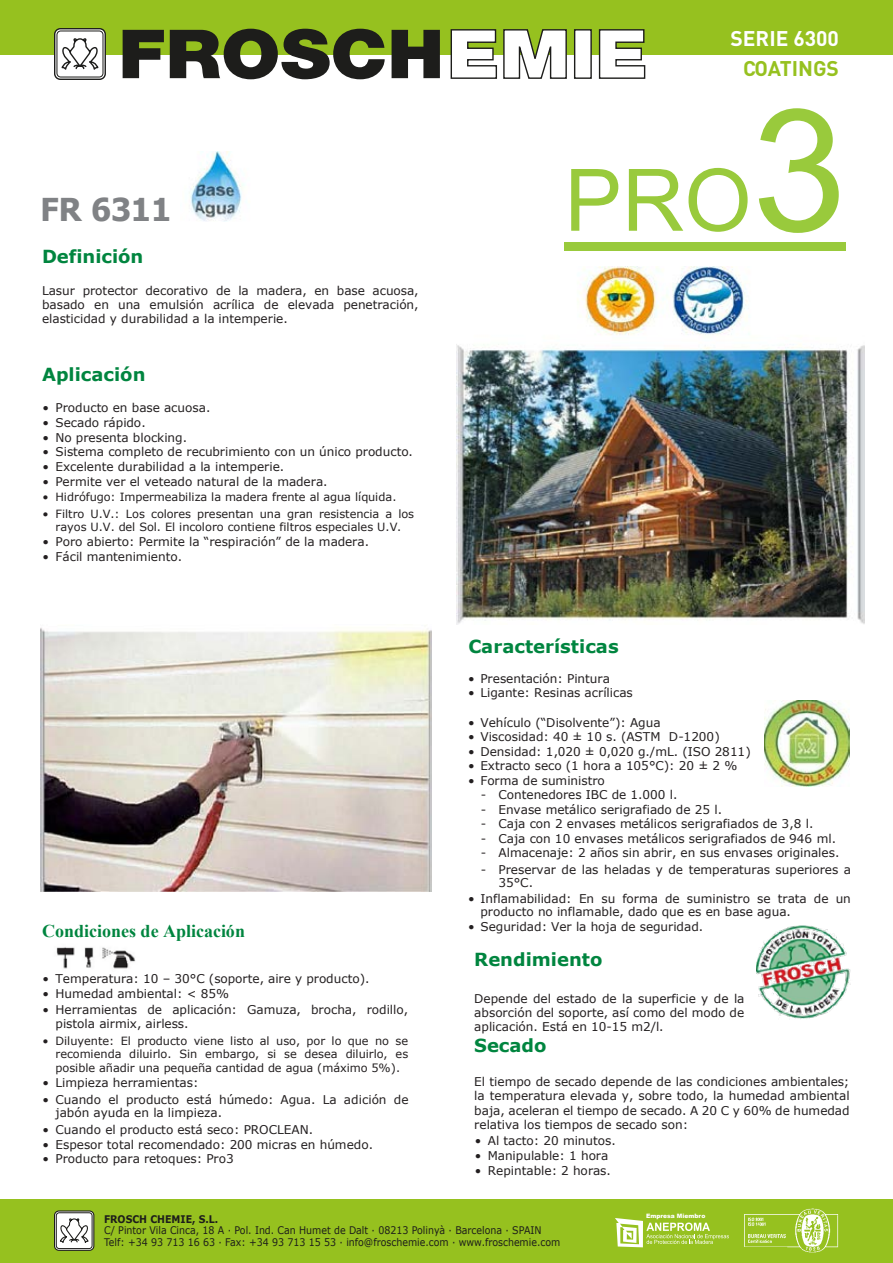
<style>
.page{position:relative;width:893px;height:1263px;background:#fff}
.page>*{position:absolute;margin:0;border:0;box-sizing:border-box;transform-origin:0 0}
.t1{font:86.25px "Arial";color:#99ca3c}
.t2{font:700 31.5px "Tahoma";color:#808285}
.t3{font:700 21px "DIN";color:#fff}
.t4{font:700 21px "DIN";color:#96c11f}
.t5{font:700 18px "Verdana";color:#00853f}
.t6{font:700 18px "Times New Roman";color:#00853f}
.t7{font:12px/13.4px "Verdana";color:#231f20}
.t8{font:11.4px/13.8px "Verdana";color:#231f20;text-align:center}
.t9{font:10.5px/11.2px "Verdana";color:#1d1d1b;scale:.9 1}
.t10{font:700 10.5px "Verdana";color:#1d1d1b;scale:.9 1}
.t11{font:900 6px "Arial";color:#fff}
.s1{font-size:170.4px}
</style>
<div class="page">
<div style="left:0;top:0;width:893px;height:54px;background:#96c11f"></div>
<div style="left:0;top:1199px;width:893px;height:64px;background:#96c11f"></div>
<svg style="left:123px;top:30px;width:41px;height:48px"></svg>
<svg style="left:170px;top:29px;width:215px;height:50px"></svg>
<svg style="left:392px;top:30px;width:48px;height:48px"></svg>
<svg style="left:450px;top:29px;width:196px;height:50px"></svg>
<svg style="left:55px;top:29px;width:50px;height:50px"></svg>
<div style="left:54px;top:28px;width:52px;height:52px;border:1px solid #1d1d1b;border-radius:6px"></div>
<svg style="left:61px;top:37px;width:38px;height:33px"></svg>
<div style="left:57px;top:31px;width:46px;height:46px;border:1px solid #1d1d1b;border-radius:4px"></div>
<div style="left:55px;top:1211px;width:39px;height:39px;background:#fff;border-radius:4px"></div>
<div style="left:54px;top:1210px;width:40px;height:41px;border:1px solid #1d1d1b;border-radius:4px"></div>
<svg style="left:60px;top:1218px;width:29px;height:25px"></svg>
<div style="left:56px;top:1212px;width:36px;height:37px;border:1px solid #1d1d1b;border-radius:3px"></div>
<svg style="left:615px;top:1218px;width:114px;height:29px"></svg>
<img style="left:744px;top:1208px;width:95px;height:45px">
<img style="left:457px;top:266px;width:408px;height:359px">
<img style="left:41px;top:627px;width:390px;height:265px">
<img style="left:757px;top:925px;width:94px;height:94px">
<img style="left:764px;top:701px;width:86px;height:85px">
<img style="left:56px;top:947px;width:80px;height:22px">
<div style="left:565px;top:243px;width:281px;height:8px;background:#99ca3c"></div>
<img style="left:190px;top:152px;width:54px;height:70px">
<h2 class="t2" style="left:41px;top:188px;width:132px">FR 6311</h2>
<h3 class="t5" style="left:42px;top:243px;width:103px">Definición</h3>
<p class="t7" style="left:42px;top:284px;width:378px;line-height:13.8px;text-align:justify">Lasur protector decorativo de la madera, en base acuosa, basado en una emulsión acrílica de elevada penetración, elasticidad y durabilidad a la intemperie.</p>
<h3 class="t5" style="left:42px;top:362px;width:105px">Aplicación</h3>
<p class="t7" style="left:43px;top:401px;width:169px">• Producto en base acuosa.</p>
<p class="t7" style="left:43px;top:415px;width:105px">• Secado rápido.</p>
<p class="t7" style="left:43px;top:430px;width:146px">• No presenta blocking.</p>
<p class="t7" style="left:43px;top:445px;width:372px">• Sistema completo de recubrimiento con un único producto.</p>
<p class="t7" style="left:42px;top:460px;width:243px">• Excelente durabilidad a la intemperie.</p>
<p class="t7" style="left:42px;top:475px;width:287px">• Permite ver el veteado natural de la madera.</p>
<p class="t8" style="left:43px;top:490px;width:355px">• Hidrófugo: Impermeabiliza la madera frente al agua líquida.</p>
<p class="t8" style="left:43px;top:507px;width:373px;line-height:13.4px">• Filtro U.V.: Los colores presentan una gran resistencia a los rayos U.V. del Sol. El incoloro contiene filtros especiales U.V.</p>
<p class="t7" style="left:43px;top:535px;width:328px">• Poro abierto: Permite la “respiración” de la madera.</p>
<p class="t7" style="left:43px;top:550px;width:141px">• Fácil mantenimiento.</p>
<h3 class="t6" style="left:42px;top:918px;width:204px">Condiciones de Aplicación</h3>
<p class="t7" style="left:43px;top:971px;width:328px">• Temperatura: 10 – 30°C (soporte, aire y producto).</p>
<p class="t7" style="left:43px;top:986px;width:188px">• Humedad ambiental: &lt; 85%</p>
<p class="t7" style="left:55px;top:1003px;width:354px;text-indent:-13px">• Herramientas de aplicación: Gamuza, brocha, rodillo, pistola airmix, airless.</p>
<p class="t8" style="left:56px;top:1033px;width:354px;text-align:justify;text-indent:-13px">• Diluyente: El producto viene listo al uso, por lo que no se recomienda diluirlo. Sin embargo, si se desea diluirlo, es posible añadir una pequeña cantidad de agua (máximo 5%).</p>
<p class="t7" style="left:43px;top:1076px;width:157px">• Limpieza herramientas:</p>
<p class="t7" style="left:56px;top:1092px;width:354px;text-indent:-13px">• Cuando el producto está húmedo: Agua. La adición de jabón ayuda en la limpieza.</p>
<p class="t7" style="left:43px;top:1122px;width:272px">• Cuando el producto está seco: PROCLEAN.</p>
<p class="t7" style="left:43px;top:1137px;width:332px">• Espesor total recomendado: 200 micras en húmedo.</p>
<p class="t7" style="left:43px;top:1152px;width:193px">• Producto para retoques: Pro3</p>
<h3 class="t3" style="left:730px;top:25px;width:110px">SERIE 6300</h3>
<h3 class="t4" style="left:743px;top:55px;width:97px">COATINGS</h3>
<h1 class="t1" style="left:565px;top:144px;width:283px">PRO<span class="s1">3</span></h1>
<h3 class="t5" style="left:468px;top:634px;width:152px">Características</h3>
<p class="t7" style="left:468px;top:672px;width:143px">• Presentación: Pintura</p>
<p class="t7" style="left:468px;top:686px;width:166px">• Ligante: Resinas acrílicas</p>
<p class="t7" style="left:468px;top:716px;width:194px">• Vehículo (“Disolvente”): Agua</p>
<p class="t7" style="left:468px;top:730px;width:253px">• Viscosidad: 40 ± 10 s. (ASTM D-1200)</p>
<p class="t7" style="left:468px;top:745px;width:284px">• Densidad: 1,020 ± 0,020 g./mL. (ISO 2811)</p>
<p class="t7" style="left:468px;top:759px;width:271px">• Extracto seco (1 hora a 105°C): 20 ± 2 %</p>
<p class="t7" style="left:468px;top:774px;width:138px">• Forma de suministro</p>
<p class="t7" style="left:481px;top:788px;width:198px">- Contenedores IBC de 1.000 l.</p>
<p class="t7" style="left:481px;top:803px;width:243px">- Envase metálico serigrafiado de 25 l.</p>
<p class="t7" style="left:481px;top:817px;width:334px">- Caja con 2 envases metálicos serigrafiados de 3,8 l.</p>
<p class="t7" style="left:481px;top:832px;width:357px">- Caja con 10 envases metálicos serigrafiados de 946 ml.</p>
<p class="t7" style="left:481px;top:846px;width:360px">- Almacenaje: 2 años sin abrir, en sus envases originales.</p>
<p class="t7" style="left:498px;top:862px;width:354px;text-indent:-17px">- Preservar de las heladas y de temperaturas superiores a<br>35°C.</p>
<p class="t7" style="left:480px;top:892px;width:372px;text-indent:-12px">• Inflamabilidad: En su forma de suministro se trata de un producto no inflamable, dado que es en base agua.</p>
<p class="t7" style="left:468px;top:920px;width:237px">• Seguridad: Ver la hoja de seguridad.</p>
<h3 class="t5" style="left:474px;top:947px;width:130px">Rendimiento</h3>
<p class="t7" style="left:474px;top:991px;width:272px;line-height:14.1px;text-align:justify">Depende del estado de la superficie y de la absorción del soporte, así como del modo de aplicación. Está en 10-15 m2/l.</p>
<h3 class="t5" style="left:474px;top:1032px;width:74px">Secado</h3>
<p class="t7" style="left:474px;top:1074px;width:377px;line-height:14.5px;text-align:justify">El tiempo de secado depende de las condiciones ambientales; la temperatura elevada y, sobre todo, la humedad ambiental baja, aceleran el tiempo de secado. A 20 C y 60% de humedad relativa los tiempos de secado son:</p>
<p class="t7" style="left:475px;top:1133px;width:142px">• Al tacto: 20 minutos.</p>
<p class="t7" style="left:475px;top:1149px;width:135px">• Manipulable: 1 hora</p>
<p class="t7" style="left:475px;top:1164px;width:138px">• Repintable: 2 horas.</p>
<p class="t10" style="left:104px;top:1212px;width:128px">FROSCH CHEMIE, S.L.</p>
<p class="t9" style="left:104px;top:1225px;width:508px">C/ Pintor Vila Cinca, 18 A · Pol. Ind. Can Humet de Dalt · 08213 Polinyà · Barcelona · SPAIN<br>Telf: +34 93 713 16 63 · Fax: +34 93 713 15 53 · info@froschemie.com · www.froschemie.com</p>
<p class="t11" style="left:646px;top:1212px;width:61px">Empresa Miembro</p>
</div>
